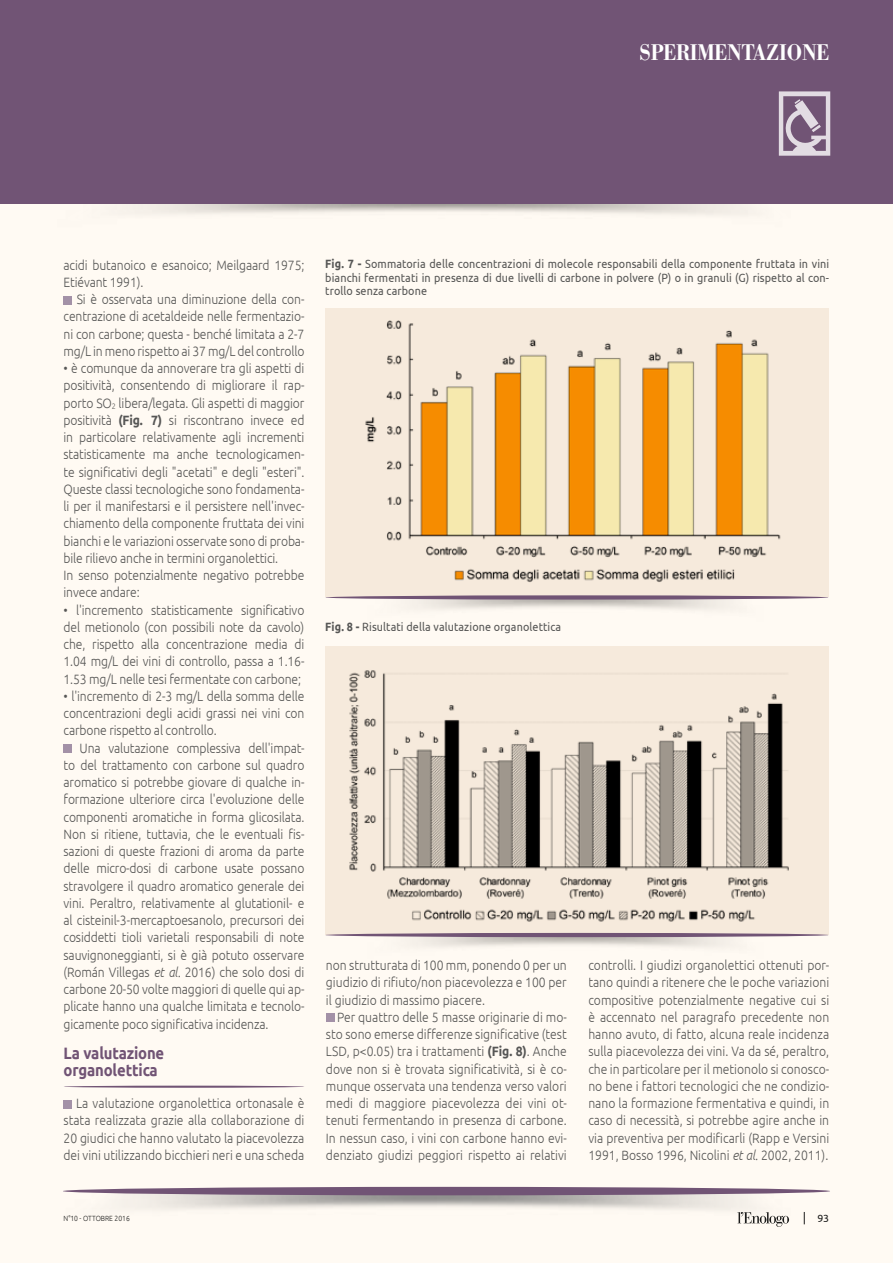
<style>
.page{position:relative;width:893px;height:1263px;background:#fffaf3}
.page>*{position:absolute;margin:0;border:0;box-sizing:border-box;transform-origin:0 0}
.t1{font:500 22.5px "AT Our Bodoni";letter-spacing:-.01em;color:#fff;scale:.9 1}
.t2{font:700 16.5px/17.2px "Ubuntu";letter-spacing:-.01em;color:#715475;scale:.9 1}
.t3{font:300 13.5px/17.2px "Ubuntu";letter-spacing:-.01em;color:#565655;text-align:justify;scale:.9 1}
.t4{font:12px/13.5px "Ubuntu";letter-spacing:.01em;color:#565655;text-align:justify;scale:.9 1}
.t5{font:10.5px "Ubuntu";color:#1b1b1a}
.t6{font:300 7.5px "Ubuntu";color:#1b1b1a;scale:.9 1}
.s1{font-weight:700}
.s2{font-style:italic}
</style>
<div class="page">
<div style="left:0;top:0;width:893px;height:204px;background:#715475"></div>
<svg style="left:779px;top:91px;width:51px;height:65px"></svg>
<svg style="left:776px;top:1224px;width:7px;height:3px"></svg>
<div style="left:64px;top:296px;width:8px;height:8px;background:#a391a7"></div>
<div style="left:64px;top:744px;width:8px;height:9px;background:#a391a7"></div>
<hr style="left:64px;top:1085px;width:240px;height:3px;background:#715475;border-radius:50%">
<div style="left:64px;top:1100px;width:8px;height:8px;background:#a391a7"></div>
<div style="left:326px;top:1014px;width:8px;height:8px;background:#a391a7"></div>
<div style="left:325px;top:308px;width:503px;height:289px;background:#f6eadc"></div>
<img style="left:365px;top:320px;width:416px;height:262px">
<div style="left:325px;top:646px;width:503px;height:289px;background:#f6eadc"></div>
<img style="left:349px;top:670px;width:440px;height:252px">
<div style="left:325px;top:595px;width:503px;height:5px;background:#715475;border-radius:50%"></div>
<svg style="left:325px;top:933px;width:503px;height:4px;background:#775b7a"></svg>
<img style="left:63px;top:1190px;width:767px;height:34px">
<div style="left:63px;top:1187px;width:767px;height:8px;background:#715475;border-radius:50%"></div>
<h1 class="t1" style="left:639px;top:38px;width:213px">SPERIMENTAZIONE</h1>
<p class="t3" style="left:64px;top:256px;width:269px">acidi butanoico e esanoico; Meilgaard 1975;<br>Etiévant 1991).</p>
<p class="t3" style="left:64px;top:290px;width:269px;text-indent:13px">Si è osservata una diminuzione della con&shy;centrazione di acetaldeide nelle fermentazio&shy;ni con carbone; questa - benché limitata a 2-7 mg/L in meno rispetto ai 37 mg/L del controllo</p>
<p class="t3" style="left:64px;top:359px;width:269px;text-align:left">• è comunque da annoverare tra gli aspetti di positività, consentendo di migliorare il rap&shy;porto SO<sub>2</sub> libera/legata. Gli aspetti di maggior positività <span class="s1">(Fig. 7)</span> si riscontrano invece ed in particolare relativamente agli incrementi statisticamente ma anche tecnologicamen&shy;te significativi degli "acetati" e degli "esteri".<br>Queste classi tecnologiche sono fondamenta&shy;li per il manifestarsi e il persistere nell'invec&shy;chiamento della componente fruttata dei vini bianchi e le variazioni osservate sono di proba&shy;bile rilievo anche in termini organolettici.<br>In senso potenzialmente negativo potrebbe invece andare:</p>
<p class="t3" style="left:64px;top:601px;width:269px">• l'incremento statisticamente significativo del metionolo (con possibili note da cavolo) che, rispetto alla concentrazione media di 1.04 mg/L dei vini di controllo, passa a 1.16- 1.53 mg/L nelle tesi fermentate con carbone;</p>
<p class="t3" style="left:64px;top:687px;width:269px">• l'incremento di 2-3 mg/L della somma delle concentrazioni degli acidi grassi nei vini con carbone rispetto al controllo.</p>
<p class="t3" style="left:64px;top:739px;width:269px;text-indent:16px">Una valutazione complessiva dell'impat&shy;to del trattamento con carbone sul quadro aromatico si potrebbe giovare di qualche in&shy;formazione ulteriore circa l'evoluzione delle componenti aromatiche in forma glicosilata.<br>Non si ritiene, tuttavia, che le eventuali fis&shy;sazioni di queste frazioni di aroma da parte delle micro-dosi di carbone usate possano stravolgere il quadro aromatico generale dei vini. Peraltro, relativamente al glutationil- e al cisteinil-3-mercaptoesanolo, precursori dei cosiddetti tioli varietali responsabili di note sauvignoneggianti, si è già potuto osservare (Román Villegas <span class="s2">et al.</span> 2016) che solo dosi di carbone 20-50 volte maggiori di quelle qui ap&shy;plicate hanno una qualche limitata e tecnolo&shy;gicamente poco significativa incidenza.</p>
<p class="t2" style="left:64px;top:1044px;width:113px">La valutazione organolettica</p>
<p class="t3" style="left:64px;top:1094px;width:269px;text-indent:12px">La valutazione organolettica ortonasale è stata realizzata grazie alla collaborazione di 20 giudici che hanno valutato la piacevolezza dei vini utilizzando bicchieri neri e una scheda</p>
<p class="t4" style="left:325px;top:257px;width:561px"><span class="s1">Fig. 7 -</span> Sommatoria delle concentrazioni di molecole responsabili della componente fruttata in vini bianchi fermentati in presenza di due livelli di carbone in polvere (P) o in granuli (G) rispetto al con&shy;trollo senza carbone</p>
<p class="t4" style="left:325px;top:619px;width:264px"><span class="s1">Fig. 8 -</span> Risultati della valutazione organolettica</p>
<p class="t3" style="left:326px;top:956px;width:269px">non strutturata di 100 mm, ponendo 0 per un giudizio di rifiuto/non piacevolezza e 100 per il giudizio di massimo piacere.</p>
<p class="t3" style="left:326px;top:1008px;width:269px;text-indent:11px">Per quattro delle 5 masse originarie di mo&shy;sto sono emerse differenze significative (test LSD, p&lt;0.05) tra i trattamenti <span class="s1">(Fig. 8)</span>. Anche dove non si è trovata significatività, si è co&shy;munque osservata una tendenza verso valori medi di maggiore piacevolezza dei vini ot&shy;tenuti fermentando in presenza di carbone.<br>In nessun caso, i vini con carbone hanno evi&shy;denziato giudizi peggiori rispetto ai relativi</p>
<p class="t3" style="left:588px;top:956px;width:269px">controlli. I giudizi organolettici ottenuti por&shy;tano quindi a ritenere che le poche variazioni compositive potenzialmente negative cui si è accennato nel paragrafo precedente non hanno avuto, di fatto, alcuna reale incidenza sulla piacevolezza dei vini. Va da sé, peraltro, che in particolare per il metionolo si conosco&shy;no bene i fattori tecnologici che ne condizio&shy;nano la formazione fermentativa e quindi, in caso di necessità, si potrebbe agire anche in via preventiva per modificarli (Rapp e Versini 1991, Bosso 1996, Nicolini <span class="s2">et al.</span> 2002, 2011).</p>
<p class="t6" style="left:64px;top:1214px;width:75px">N°10 - OTTOBRE 2016</p>
<p class="t5" style="left:817px;top:1212px;width:13px">93</p>
</div>
